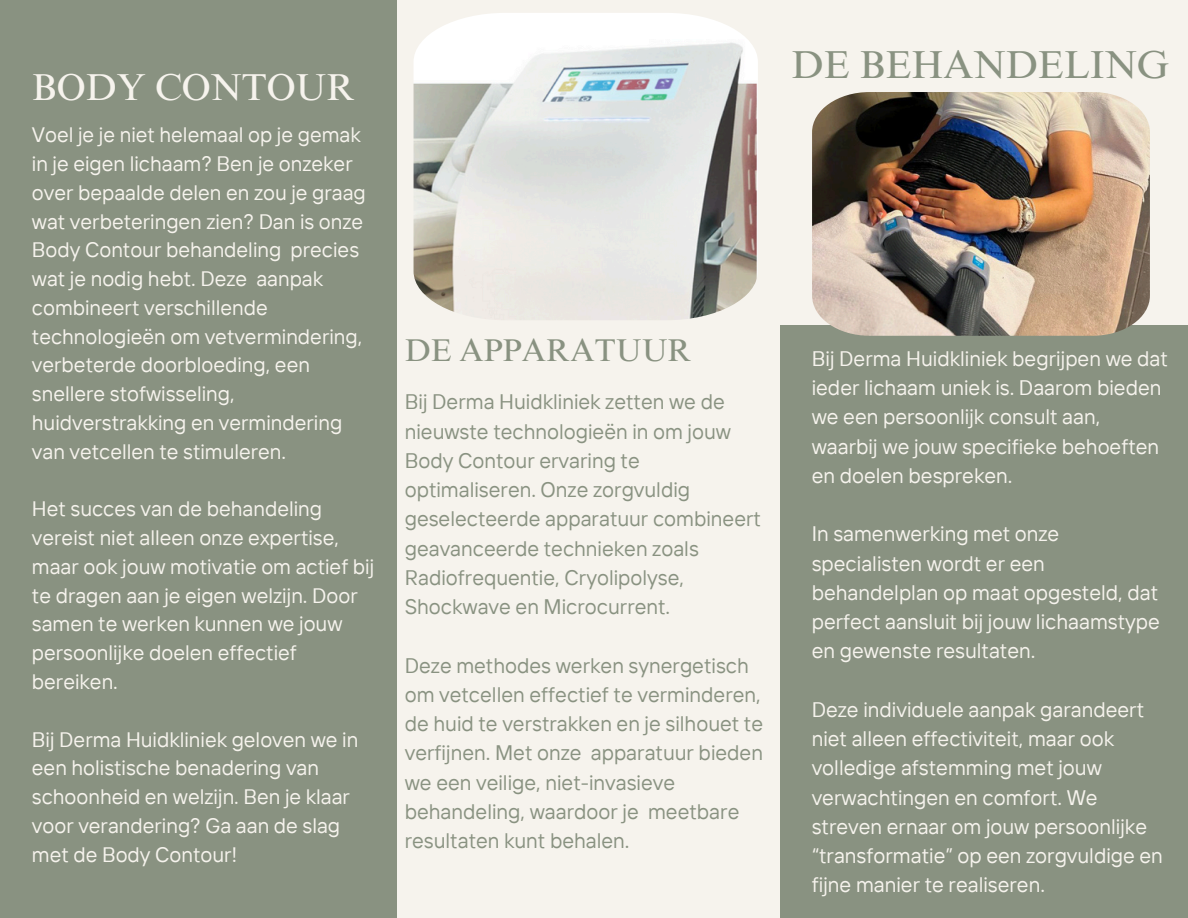
<style>
.page{position:relative;width:1188px;height:918px;background:#f6f3ed}
.page>*{position:absolute;margin:0;border:0;box-sizing:border-box;transform-origin:0 0}
.t1{font:39px "Times NRMT Pro";color:#899281}
.t2{font:37.5px "Times NRMT Pro";color:#f6f3ed}
.t3{font:31.5px "Times NRMT Pro";color:#899281}
.t4{font:21px/29.2px "TT Interphases";color:#f6f3ed}
.t5{font:21px/29.2px "TT Interphases";color:#899281}
.t6{font:20.85px/28.8px "TT Interphases";color:#f6f3ed}
</style>
<div class="page">
<div style="left:0;top:0;width:396px;height:918px;background:#899281"></div>
<div style="left:781px;top:325px;width:407px;height:593px;background:#899281"></div>
<img style="left:414px;top:13px;width:344px;height:307px">
<img style="left:812px;top:92px;width:338px;height:244px">
<p class="t2" style="left:32px;top:73px;width:325px">BODY CONTOUR</p>
<p class="t6" style="left:32px;top:120px;width:335px">Voel je je niet helemaal op je gemak in je eigen lichaam? Ben je onzeker over bepaalde delen en zou je graag wat verbeteringen zien? Dan is onze<br>Body Contour behandeling precies wat je nodig hebt. Deze aanpak combineert verschillende technologieën om vetvermindering, verbeterde doorbloeding, een snellere stofwisseling, huidverstrakking en vermindering van vetcellen te stimuleren.</p>
<p class="t6" style="left:32px;top:494px;width:338px">Het succes van de behandeling vereist niet alleen onze expertise, maar ook jouw motivatie om actief bij te dragen aan je eigen welzijn. Door samen te werken kunnen we jouw persoonlij ke doelen effectief bereiken.</p>
<h2 class="t6" style="left:32px;top:724px;width:328px">Bij Derma Huidkliniek geloven we in een holistische benadering van schoonheid en welzijn. Ben je klaar voor verandering? Ga aan de slag met de Body Contour!</h2>
<p class="t1" style="left:792px;top:50px;width:379px">DE BEHANDELING</p>
<p class="t3" style="left:405px;top:339px;width:289px">DE APPARATUUR</p>
<p class="t5" style="left:405px;top:387px;width:358px">Bij Derma Huidkliniek zetten we de nieuwste technologieën in om jouw<br>Body Contour ervaring te optimaliseren. Onze zorgvuldig geselecteerde apparatuur combineert geavanceerde technieken zoals<br>Radiofrequentie, Cryolipolyse,<br>Shockwave en Microcurrent.</p>
<p class="t5" style="left:405px;top:650px;width:360px">Deze methodes werken synergetisch om vetcellen effectief te verminderen, de huid te verstrakken en je silhouet te verfijnen. Met onze apparatuur bieden we een veilige, niet-invasieve behandeling, waardoor je meetbare resultaten kunt behalen.</p>
<h1 class="t4" style="left:812px;top:343px;width:358px">Bij Derma Huidkliniek begrijpen we dat ieder lichaam uniek is. Daarom bieden we een persoonlijk consult aan,<br>waarbij we jouw specifieke behoeften en doelen bespreken.</h1>
<p class="t4" style="left:812px;top:519px;width:350px">In samenwerking met onze specialisten wordt er een behandelplan op maat opgesteld, dat perfect aansluit bij jouw lichaamstype en gewenste resultaten.</p>
<p class="t4" style="left:812px;top:694px;width:353px">Deze individuele aanpak garandeert niet alleen effectiviteit, maar ook volledige afstemming met jouw verwachtingen en comfort. We streven ernaar om jouw persoonlijke “transformatie” op een zorgvuldige en fijne manier te realiseren.</p>
</div>
